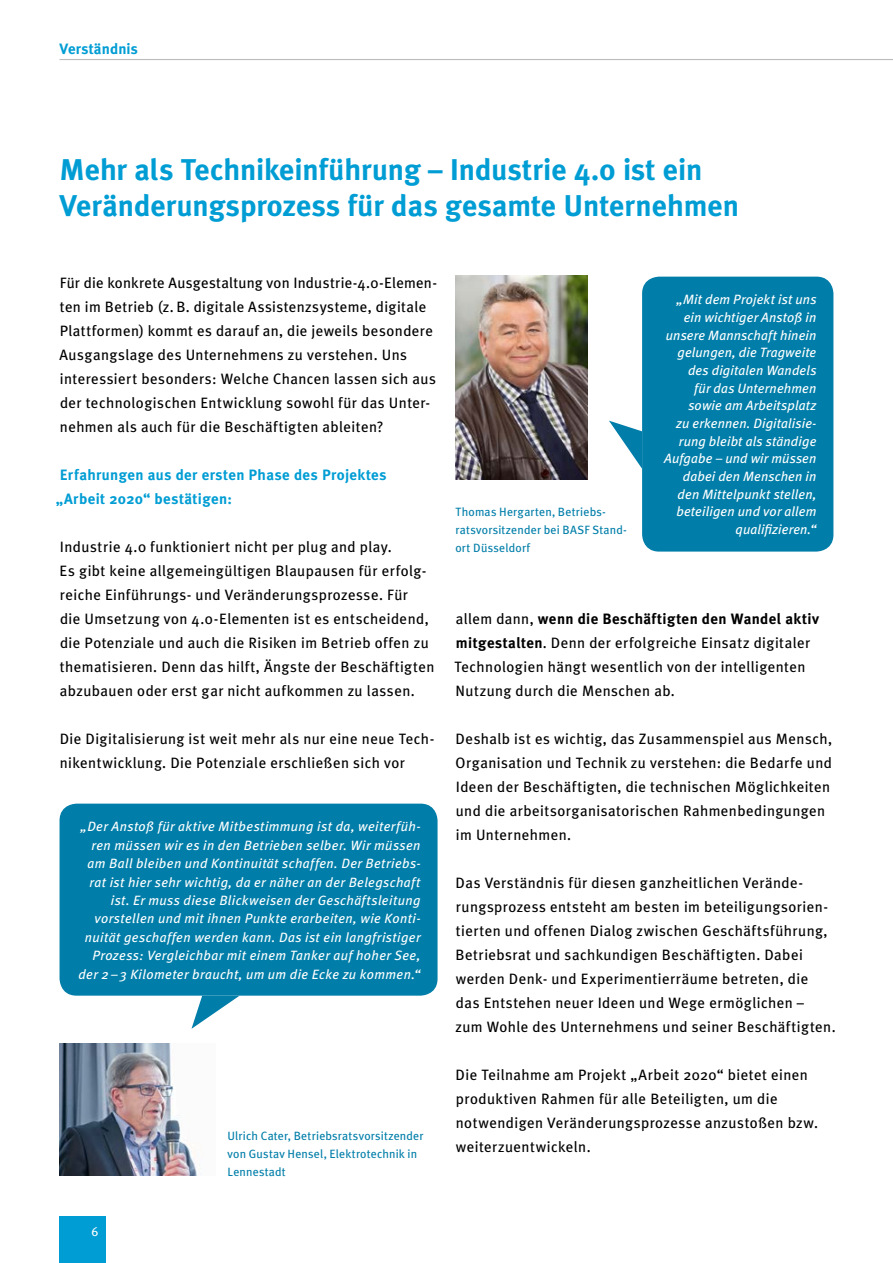
<style>
.page{position:relative;width:893px;height:1263px;background:#fff}
.page>*{position:absolute;margin:0;border:0;box-sizing:border-box;transform-origin:0 0}
.t1{font:700 30px/36px "Meta Plus";color:#009dd4}
.t2{font:15px/24px "Meta Plus";letter-spacing:.03em;color:#000}
.t3{font:700 15px/24px "Meta Plus";letter-spacing:.025em;color:#009dd4}
.t4{font:italic 13.5px/17.7px "Meta Plus";letter-spacing:.025em;color:#fff;text-align:right}
.t5{font:12.75px "Meta Plus";color:#fff}
.t6{font:12px/18px "Meta Plus";letter-spacing:.015em;color:#007ea9}
.s1{font-weight:700}
</style>
<div class="page">
<div style="left:60px;top:1216px;width:46px;height:47px;background:#009dd4"></div>
<hr style="left:60px;top:59px;width:833px;height:1px;background:#bbbcbd">
<hr style="left:892px;top:492px;width:1px;height:516px;background:#eaf6fc">
<div style="left:60px;top:804px;width:378px;height:192px;background:#007ea9;border-radius:17px"></div>
<img style="left:60px;top:1044px;width:140px;height:132px">
<svg style="left:191px;top:996px;width:48px;height:33px"></svg>
<img style="left:455px;top:276px;width:132px;height:204px">
<svg style="left:609px;top:421px;width:33px;height:48px"></svg>
<div style="left:642px;top:277px;width:191px;height:275px;background:#007ea9;border-radius:17px"></div>
<p class="t3" style="left:60px;top:36px;width:80px">Verständnis</p>
<h1 class="t1" style="left:60px;top:151px;width:681px">Mehr als Technikeinführung – Industrie 4.0 ist ein<br>Veränderungsprozess für das gesamte Unternehmen</h1>
<p class="t2" style="left:59px;top:270px;width:378px">Für die konkrete Ausgestaltung von Industrie-4.0-Elemen&shy;ten im Betrieb (z. B. digitale Assistenzsysteme, digitale Plattformen) kommt es darauf an, die jeweils besondere Ausgangslage des Unternehmens zu verstehen. Uns interessiert besonders: Welche Chancen lassen sich aus der technologischen Entwicklung sowohl für das Unter&shy;nehmen als auch für die Beschäftigten ableiten?</p>
<p class="t3" style="left:56px;top:462px;width:332px">Erfahrungen aus der ersten Phase des Projektes „Arbeit 2020“ bestätigen:</p>
<p class="t2" style="left:60px;top:534px;width:376px">Industrie 4.0 funktioniert nicht per plug and play.<br>Es gibt keine allgemeingültigen Blaupausen für erfolg&shy;reiche Einführungs- und Veränderungsprozesse. Für<br>die Umsetzung von 4.0-Elementen ist es entscheidend, die Potenziale und auch die Risiken im Betrieb offen zu thematisieren. Denn das hilft, Ängste der Beschäftigten abzubauen oder erst gar nicht aufkommen zu lassen.</p>
<p class="t2" style="left:60px;top:726px;width:376px">Die Digitalisierung ist weit mehr als nur eine neue Tech&shy;nikentwicklung. Die Potenziale erschließen sich vor</p>
<p class="t4" style="left:78px;top:817px;width:344px;line-height:18.5px">„Der Anstoß für aktive Mitbestimmung ist da, weiterfüh&shy;ren müssen wir es in den Betrieben selber. Wir müssen am Ball bleiben und Kontinuität schaffen. Der Betriebs&shy;rat ist hier sehr wichtig, da er näher an der Belegschaft ist. Er muss diese Blickweisen der Geschäftsleitung vorstellen und mit ihnen Punkte erarbeiten, wie Konti&shy;nuität geschaffen werden kann. Das ist ein langfristiger Prozess: Vergleichbar mit einem Tanker auf hoher See, der 2 – 3 Kilometer braucht, um um die Ecke zu kommen.“</p>
<p class="t6" style="left:227px;top:1126px;width:198px">Ulrich Cater, Betriebsratsvorsitzender von Gustav Hensel, Elektrotechnik in<br>Lennestadt</p>
<p class="t6" style="left:455px;top:502px;width:173px">Thomas Hergarten, Betriebs&shy;ratsvorsitzender bei BASF Stand&shy;ort Düsseldorf</p>
<p class="t4" style="left:664px;top:291px;width:154px">„Mit dem Projekt ist uns ein wichtiger Anstoß in unsere Mannschaft hinein gelungen, die Tragweite des digitalen Wandels<br>für das Unternehmen sowie am Arbeitsplatz<br>zu erkennen. Digitalisie&shy;rung bleibt als ständige<br>Aufgabe – und wir müssen dabei den Menschen in den Mittelpunkt stellen, beteiligen und vor allem qualifizieren.“</p>
<p class="t2" style="left:454px;top:606px;width:366px">allem dann, <span class="s1">wenn die Beschäftigten den Wandel aktiv mitgestalten</span>. Denn der erfolgreiche Einsatz digitaler Technologien hängt wesentlich von der intelligenten Nutzung durch die Menschen ab.</p>
<p class="t2" style="left:456px;top:726px;width:378px">Deshalb ist es wichtig, das Zusammenspiel aus Mensch, Organisation und Technik zu verstehen: die Bedarfe und Ideen der Beschäftigten, die technischen Möglichkeiten und die arbeitsorganisatorischen Rahmenbedingungen im Unternehmen.</p>
<p class="t2" style="left:455px;top:870px;width:382px">Das Verständnis für diesen ganzheitlichen Verände&shy;rungsprozess entsteht am besten im beteiligungsorien&shy;tierten und offenen Dialog zwischen Geschäftsführung, Betriebsrat und sachkundigen Beschäftigten. Dabei werden Denk- und Experimentierräume betreten, die<br>das Entstehen neuer Ideen und Wege ermöglichen –<br>zum Wohle des Unternehmens und seiner Beschäftigten.</p>
<p class="t2" style="left:456px;top:1062px;width:364px">Die Teilnahme am Projekt „Arbeit 2020“ bietet einen produktiven Rahmen für alle Beteiligten, um die notwendigen Veränderungsprozesse anzustoßen bzw. weiterzuentwickeln.</p>
<p class="t5" style="left:91px;top:1224px;width:8px">6</p>
</div>
